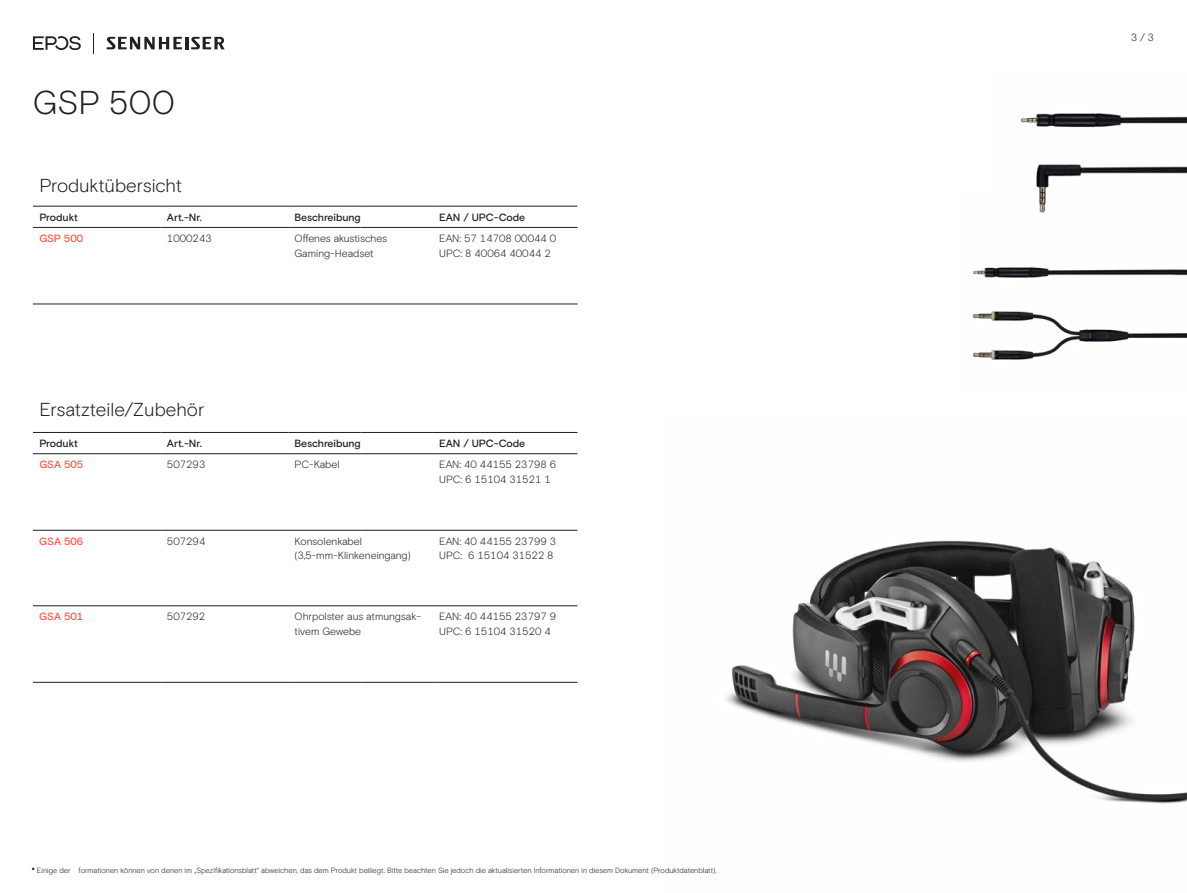
<style>
.page{position:relative;width:1187px;height:893px;background:#fff}
.page>*{position:absolute;margin:0;border:0;box-sizing:border-box;transform-origin:0 0}
.t1{font:300 33px "EPOS Basis";color:#231f20}
.t2{font:300 18.75px "EPOS Basis";color:#231f20}
.t3{font:300 10.5px/14.7px "EPOS Basis";color:#231f20}
.t4{font:500 10.5px "EPOS Basis";letter-spacing:-.005em;color:#231f20}
.t5{font:500 10.5px "EPOS Basis";color:#ff5549}
.t6{font:300 7.5px "EPOS Basis";color:#231f20}
</style>
<div class="page">
<img style="left:726px;top:540px;width:460px;height:264px">
<img style="left:972px;top:267px;width:214px;height:93px">
<img style="left:1021px;top:113px;width:165px;height:101px">
<hr style="left:433px;top:227px;width:144px;height:1px;background:#231f20">
<hr style="left:433px;top:206px;width:144px;height:1px;background:#231f20">
<hr style="left:33px;top:206px;width:128px;height:1px;background:#231f20">
<hr style="left:161px;top:206px;width:127px;height:1px;background:#231f20">
<hr style="left:161px;top:227px;width:127px;height:1px;background:#231f20">
<hr style="left:33px;top:227px;width:128px;height:1px;background:#231f20">
<hr style="left:33px;top:304px;width:128px;height:1px;background:#231f20">
<hr style="left:161px;top:304px;width:127px;height:1px;background:#231f20">
<hr style="left:288px;top:304px;width:72px;height:1px;background:#231f20">
<hr style="left:360px;top:304px;width:73px;height:1px;background:#231f20">
<hr style="left:433px;top:304px;width:144px;height:1px;background:#231f20">
<hr style="left:288px;top:206px;width:72px;height:1px;background:#231f20">
<hr style="left:360px;top:206px;width:73px;height:1px;background:#231f20">
<hr style="left:288px;top:227px;width:72px;height:1px;background:#231f20">
<hr style="left:360px;top:227px;width:73px;height:1px;background:#231f20">
<hr style="left:433px;top:453px;width:144px;height:1px;background:#231f20">
<hr style="left:433px;top:530px;width:144px;height:1px;background:#231f20">
<hr style="left:433px;top:605px;width:144px;height:1px;background:#231f20">
<hr style="left:433px;top:432px;width:144px;height:1px;background:#231f20">
<hr style="left:33px;top:432px;width:128px;height:1px;background:#231f20">
<hr style="left:161px;top:432px;width:127px;height:1px;background:#231f20">
<hr style="left:161px;top:453px;width:127px;height:1px;background:#231f20">
<hr style="left:161px;top:530px;width:127px;height:1px;background:#231f20">
<hr style="left:161px;top:605px;width:127px;height:1px;background:#231f20">
<hr style="left:33px;top:453px;width:128px;height:1px;background:#231f20">
<hr style="left:33px;top:530px;width:128px;height:1px;background:#231f20">
<hr style="left:33px;top:605px;width:128px;height:1px;background:#231f20">
<hr style="left:33px;top:682px;width:128px;height:1px;background:#231f20">
<hr style="left:161px;top:682px;width:127px;height:1px;background:#231f20">
<hr style="left:433px;top:682px;width:144px;height:1px;background:#231f20">
<hr style="left:288px;top:432px;width:72px;height:1px;background:#231f20">
<hr style="left:360px;top:432px;width:73px;height:1px;background:#231f20">
<hr style="left:288px;top:453px;width:72px;height:1px;background:#231f20">
<hr style="left:360px;top:453px;width:73px;height:1px;background:#231f20">
<hr style="left:288px;top:530px;width:72px;height:1px;background:#231f20">
<hr style="left:360px;top:530px;width:73px;height:1px;background:#231f20">
<hr style="left:288px;top:605px;width:72px;height:1px;background:#231f20">
<hr style="left:360px;top:605px;width:73px;height:1px;background:#231f20">
<hr style="left:288px;top:682px;width:72px;height:1px;background:#231f20">
<hr style="left:360px;top:682px;width:73px;height:1px;background:#231f20">
<svg style="left:93px;top:33px;width:1px;height:20px"></svg>
<svg style="left:107px;top:37px;width:118px;height:12px"></svg>
<svg style="left:33px;top:36px;width:48px;height:14px"></svg>
<h1 class="t1" style="left:33px;top:83px;width:144px">GSP 500</h1>
<h2 class="t2" style="left:39px;top:174px;width:144px">Produktübersicht</h2>
<p class="t4" style="left:39px;top:211px;width:40px">Produkt</p>
<p class="t4" style="left:167px;top:211px;width:36px">Art.-Nr.</p>
<p class="t4" style="left:294px;top:211px;width:68px">Beschreibung</p>
<p class="t4" style="left:439px;top:211px;width:87px">EAN / UPC-Code</p>
<p class="t5" style="left:39px;top:232px;width:45px">GSP 500</p>
<p class="t3" style="left:167px;top:231px;width:46px">1000243</p>
<p class="t3" style="left:294px;top:231px;width:94px">Offenes akustisches<br>Gaming-Headset</p>
<p class="t3" style="left:439px;top:231px;width:118px">EAN: 57 14708 00044 0<br>UPC: 8 40064 40044 2</p>
<h2 class="t2" style="left:39px;top:399px;width:166px">Ersatzteile/Zubehör</h2>
<p class="t4" style="left:39px;top:438px;width:40px">Produkt</p>
<p class="t4" style="left:167px;top:438px;width:36px">Art.-Nr.</p>
<p class="t4" style="left:294px;top:438px;width:68px">Beschreibung</p>
<p class="t4" style="left:439px;top:438px;width:87px">EAN / UPC-Code</p>
<p class="t5" style="left:39px;top:458px;width:45px">GSA 505</p>
<p class="t3" style="left:167px;top:457px;width:40px">507293</p>
<p class="t3" style="left:294px;top:457px;width:47px">PC-Kabel</p>
<p class="t3" style="left:439px;top:457px;width:118px">EAN: 40 44155 23798 6<br>UPC: 6 15104 31521 1</p>
<p class="t5" style="left:39px;top:535px;width:45px">GSA 506</p>
<p class="t3" style="left:167px;top:534px;width:40px">507294</p>
<p class="t3" style="left:294px;top:534px;width:118px">Konsolenkabel (3,5-mm-Klinkeneingang)</p>
<p class="t3" style="left:439px;top:534px;width:118px">EAN: 40 44155 23799 3<br>UPC: 6 15104 31522 8</p>
<p class="t5" style="left:39px;top:611px;width:45px">GSA 501</p>
<p class="t3" style="left:167px;top:609px;width:40px">507292</p>
<p class="t3" style="left:294px;top:609px;width:128px">Ohrpolster aus atmungsak&shy;tivem Gewebe</p>
<p class="t3" style="left:439px;top:609px;width:118px">EAN: 40 44155 23797 9<br>UPC: 6 15104 31520 4</p>
<p class="t6" style="left:32px;top:865px;width:686px">* Einige der formationen können von denen im „Spezifikationsblatt“ abweichen, das dem Produkt beiliegt. Bitte beachten Sie jedoch die aktualisierten Informationen in diesem Dokument (Produktdatenblatt).</p>
<p class="t3" style="left:1130px;top:30px;width:24px">3 / 3</p>
</div>
